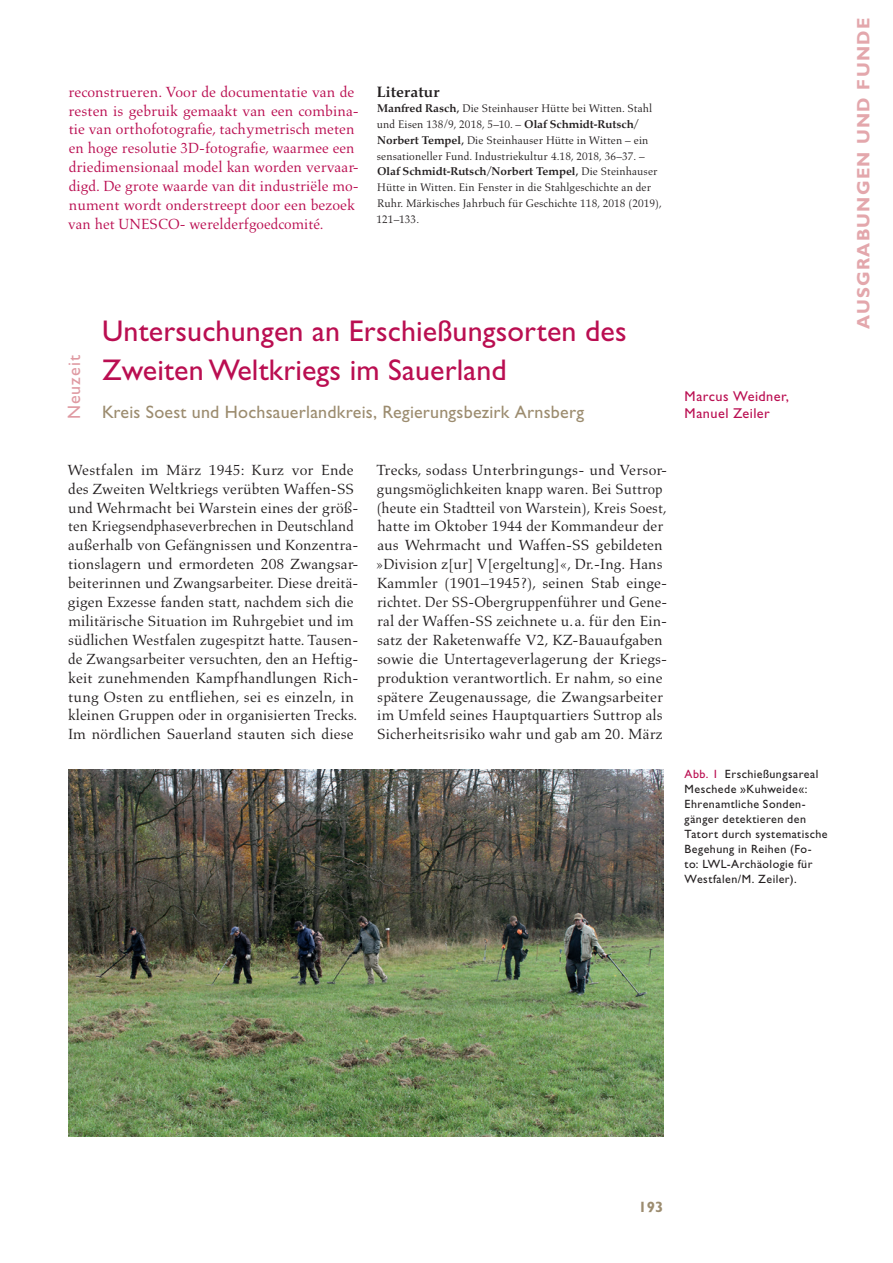
<style>
.page{position:relative;width:893px;height:1263px;background:#fff}
.page>*{position:absolute;margin:0;border:0;box-sizing:border-box;transform-origin:0 0}
.t1{font:30px/39px "Gill Sans Std";letter-spacing:.005em;color:#ba0e51}
.t2{font:18px "Gill Sans Std";letter-spacing:.01em;color:#9c8c6f}
.t3{font:18px "Gill Sans Std Bold 7";letter-spacing:.07em;color:#e3a7ac}
.t4{font:18px "Gill Sans Std";letter-spacing:.06em;color:#df9aa2}
.t5{font:15px/18.9px "Aldus LT Std";letter-spacing:.005em;color:#231f20}
.t6{font:15px/18.9px "Aldus LT Std";letter-spacing:.005em;color:#ba0e51}
.t7{font:700 15px "Aldus Nova";letter-spacing:.015em;color:#231f20}
.t8{font:700 15px "Gill Sans Std";color:#9c8c6f}
.t9{font:14.25px/17.1px "Gill Sans Std";letter-spacing:.03em;color:#ba0e51}
.t10{font:12px/15px "Gill Sans Std";letter-spacing:.035em;color:#231f20}
.t11{font:11.25px/15.8px "Aldus LT Std";letter-spacing:.01em;color:#231f20}
.t12{font:700 11.25px "Aldus Nova";color:#231f20}
.s1{font-family:"Aldus Nova";font-weight:700}
.s2{font-family:"Aldus LT Std";font-weight:400}
.s3{color:#ba0e51}
</style>
<div class="page">
<img style="left:68px;top:770px;width:595px;height:366px">
<p class="t6" style="left:68px;top:82px;width:292px">reconstrueren. Voor de documentatie van de resten is gebruik gemaakt van een combina&shy;tie van orthofotografie, tachymetrisch meten en hoge resolutie 3D-fotografie, waarmee een driedimensionaal model kan worden vervaar&shy;digd. De grote waarde van dit industriële mo&shy;nument wordt onderstreept door een bezoek van het UNESCO- werelderfgoedcomité.</p>
<p class="t7" style="left:377px;top:83px;width:64px">Literatur</p>
<p class="t11" style="left:377px;top:101px;width:277px"><span class="s1">Manfred Rasch,</span> Die Steinhauser Hütte bei Witten. Stahl und Eisen 138/9, 2018, 5–10. – <span class="s1">Olaf Schmidt-Rutsch/ Norbert Tempel,</span> Die Steinhauser Hütte in Witten – ein sensationeller Fund. Industriekultur 4.18, 2018, 36–37. –</p>
<p class="t12" style="left:377px;top:165px;width:282px">Olaf Schmidt-Rutsch/Norbert Tempel, <span class="s2">Die Steinhauser</span></p>
<p class="t11" style="left:377px;top:180px;width:287px">Hütte in Witten. Ein Fenster in die Stahlgeschichte an der<br>Ruhr. Märkisches Jahrbuch für Geschichte 118, 2018 (2019),<br>121–133.</p>
<p class="t4" style="left:64px;top:419px;width:66px;rotate:-90deg">Neuzeit</p>
<h1 class="t1" style="left:102px;top:311px;width:526px">Untersuchungen an Erschießungsorten des<br>Zweiten Weltkriegs im Sauerland</h1>
<p class="t2" style="left:102px;top:401px;width:483px">Kreis Soest und Hochsauerlandkreis, Regierungsbezirk Arnsberg</p>
<p class="t5" style="left:67px;top:460px;width:292px">Westfalen im März 1945: Kurz vor Ende des Zweiten Weltkriegs verübten Waffen-SS und Wehrmacht bei Warstein eines der größ&shy;ten Kriegsendphaseverbrechen in Deutschland außerhalb von Gefängnissen und Konzentra&shy;tionslagern und ermordeten 208 Zwangsar&shy;beiterinnen und Zwangsarbeiter. Diese dreitä&shy;gigen Exzesse fanden statt, nachdem sich die militärische Situation im Ruhrgebiet und im südlichen Westfalen zugespitzt hatte. Tausen&shy;de Zwangsarbeiter versuchten, den an Heftig&shy;keit zunehmenden Kampfhandlungen Rich&shy;tung Osten zu entfliehen, sei es einzeln, in kleinen Gruppen oder in organisierten Trecks.<br>Im nördlichen Sauerland stauten sich diese</p>
<p class="t5" style="left:376px;top:460px;width:293px">Trecks, sodass Unterbringungs- und Versor&shy;gungsmöglichkeiten knapp waren. Bei Suttrop (heute ein Stadtteil von Warstein), Kreis Soest, hatte im Oktober 1944 der Kommandeur der aus Wehrmacht und Waffen-SS gebildeten »Division z[ur] V[ergeltung]«, Dr.-Ing. Hans Kammler (1901–1945?), seinen Stab einge&shy;richtet. Der SS-Obergruppenführer und Gene&shy;ral der Waffen-SS zeichnete u.a. für den Ein&shy;satz der Raketenwaffe V2, KZ-Bauaufgaben sowie die Untertageverlagerung der Kriegs&shy;produktion verantwortlich. Er nahm, so eine spätere Zeugenaussage, die Zwangsarbeiter im Umfeld seines Hauptquartiers Suttrop als Sicherheitsrisiko wahr und gab am 20. März</p>
<p class="t9" style="left:685px;top:388px;width:106px">Marcus Weidner,<br>Manuel Zeiler</p>
<p class="t10" style="left:685px;top:766px;width:145px"><span class="s3">Abb. 1</span> Erschießungsareal<br>Meschede »Kuhweide«:<br>Ehrenamtliche Sonden&shy;gänger detektieren den<br>Tatort durch systematische<br>Begehung in Reihen (Fo&shy;to: LWL-Archäologie für<br>Westfalen/M. Zeiler).</p>
<p class="t3" style="left:853px;top:329px;width:312px;rotate:-90deg">AUSGRABUNGEN UND FUNDE</p>
<p class="t8" style="left:638px;top:1198px;width:26px">193</p>
</div>
